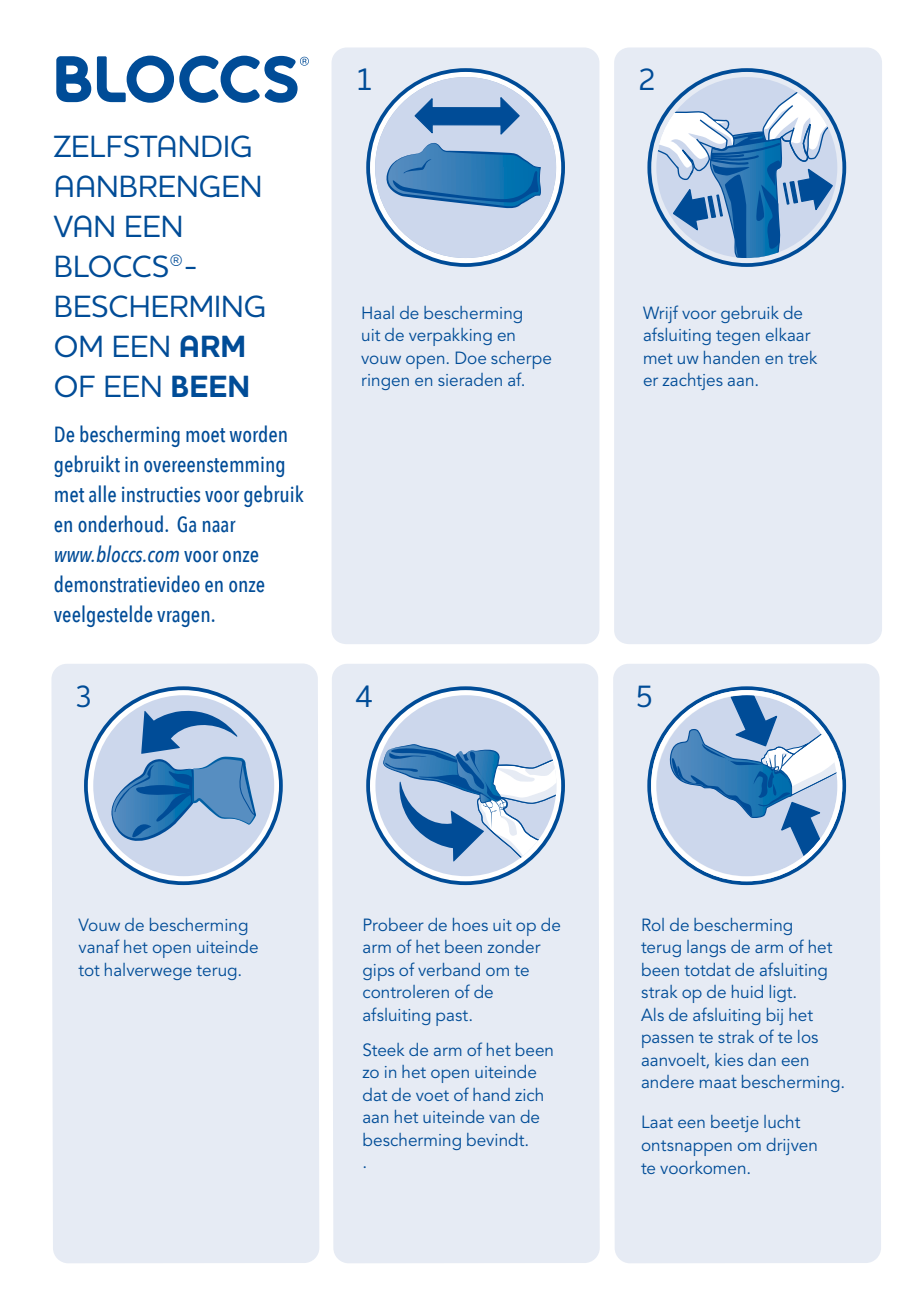
<style>
.page{position:relative;width:922px;height:1312px;background:#fff}
.page>*{position:absolute;margin:0;border:0;box-sizing:border-box;transform-origin:0 0}
.t1{font:500 31.25px/40px "Houschka Pro";color:#004c97}
.t2{font:500 22px/30px "Avenir Next Condensed";color:#004c97}
.t3{font:17.5px/22.5px "Avenir LT Std";color:#004c97}
.s1{font-weight:700}
.s2{font-style:italic}
</style>
<div class="page">
<div style="left:331px;top:47px;width:268px;height:597px;background:#e6ebf4;border-radius:15px"></div>
<div style="left:332px;top:663px;width:267px;height:599px;background:#e6ebf4"></div>
<div style="left:51px;top:663px;width:268px;height:599px;background:#e6ebf4"></div>
<div style="left:613px;top:663px;width:267px;height:599px;background:#e6ebf4"></div>
<div style="left:614px;top:47px;width:267px;height:597px;background:#e6ebf4;border-radius:15px"></div>
<svg style="left:56px;top:56px;width:35px;height:46px"></svg>
<svg style="left:97px;top:56px;width:212px;height:47px"></svg>
<div style="left:647px;top:68px;width:199px;height:199px;border:4px solid #004c97;border-radius:50%"></div>
<svg style="left:656px;top:77px;width:181px;height:181px"></svg>
<div style="left:651px;top:690px;width:191px;height:191px;border:5px solid #fff;border-radius:50%"></div>
<svg style="left:666px;top:695px;width:173px;height:181px;background:#a1bcdb"></svg>
<svg style="left:86px;top:688px;width:195px;height:195px"></svg>
<div style="left:84px;top:686px;width:199px;height:198px;border:4px solid #004c97;border-radius:50%"></div>
<div style="left:93px;top:695px;width:181px;height:181px;background:#ccd7ec;border-radius:50%"></div>
<svg style="left:100px;top:708px;width:156px;height:146px"></svg>
<svg style="left:368px;top:688px;width:195px;height:195px"></svg>
<div style="left:366px;top:686px;width:199px;height:198px;border:4px solid #004c97;border-radius:50%"></div>
<div style="left:375px;top:695px;width:181px;height:181px;background:#ccd7ec;border-radius:50%"></div>
<svg style="left:382px;top:744px;width:174px;height:132px"></svg>
<svg style="left:368px;top:70px;width:195px;height:195px;background:#c2d4e6"></svg>
<div style="left:375px;top:77px;width:181px;height:181px;background:#ccd7ec;border-radius:50%"></div>
<div style="left:366px;top:68px;width:199px;height:199px;border:4px solid #004c97;border-radius:50%"></div>
<svg style="left:381px;top:95px;width:160px;height:114px"></svg>
<h1 class="t1" style="left:54px;top:125px;width:214px">ZELFSTANDIG<br>AANBRENGEN<br>VAN EEN<br>BLOCCS®-<br>BESCHERMING<br>OM EEN <span class="s1">ARM<br></span>OF EEN <span class="s1">BEEN</span></h1>
<p class="t2" style="left:54px;top:420px;width:251px">De bescherming moet worden gebruikt in overeenstemming met alle instructies voor gebruik en onderhoud. Ga naar <span class="s2">www.bloccs.com</span> voor onze demonstratievideo en onze veelgestelde vragen.</p>
<h1 class="t1" style="left:75px;top:675px;width:20px">3</h1>
<h1 class="t1" style="left:355px;top:59px;width:20px">1</h1>
<p class="t3" style="left:361px;top:302px;width:192px">Haal de bescherming<br>uit de verpakking en vouw open. Doe scherpe ringen en sieraden af.</p>
<h1 class="t1" style="left:355px;top:675px;width:20px">4</h1>
<h1 class="t1" style="left:637px;top:59px;width:20px">2</h1>
<p class="t3" style="left:643px;top:302px;width:176px">Wrijf voor gebruik de afsluiting tegen elkaar met uw handen en trek er zachtjes aan.</p>
<h1 class="t1" style="left:635px;top:675px;width:20px">5</h1>
<p class="t3" style="left:78px;top:913px;width:181px">Vouw de bescherming vanaf het open uiteinde tot halverwege terug.</p>
<p class="t3" style="left:362px;top:913px;width:200px">Probeer de hoes uit op de arm of het been zonder gips of verband om te controleren of de afsluiting past.</p>
<p class="t3" style="left:362px;top:1038px;width:193px">Steek de arm of het been zo in het open uiteinde dat de voet of hand zich aan het uiteinde van de bescherming bevindt.<br>.</p>
<p class="t3" style="left:641px;top:913px;width:206px">Rol de bescherming<br>terug langs de arm of het been totdat de afsluiting strak op de huid ligt.<br>Als de afsluiting bij het passen te strak of te los aanvoelt, kies dan een andere maat bescherming.</p>
<p class="t3" style="left:641px;top:1111px;width:178px">Laat een beetje lucht ontsnappen om drijven te voorkomen.</p>
</div>
